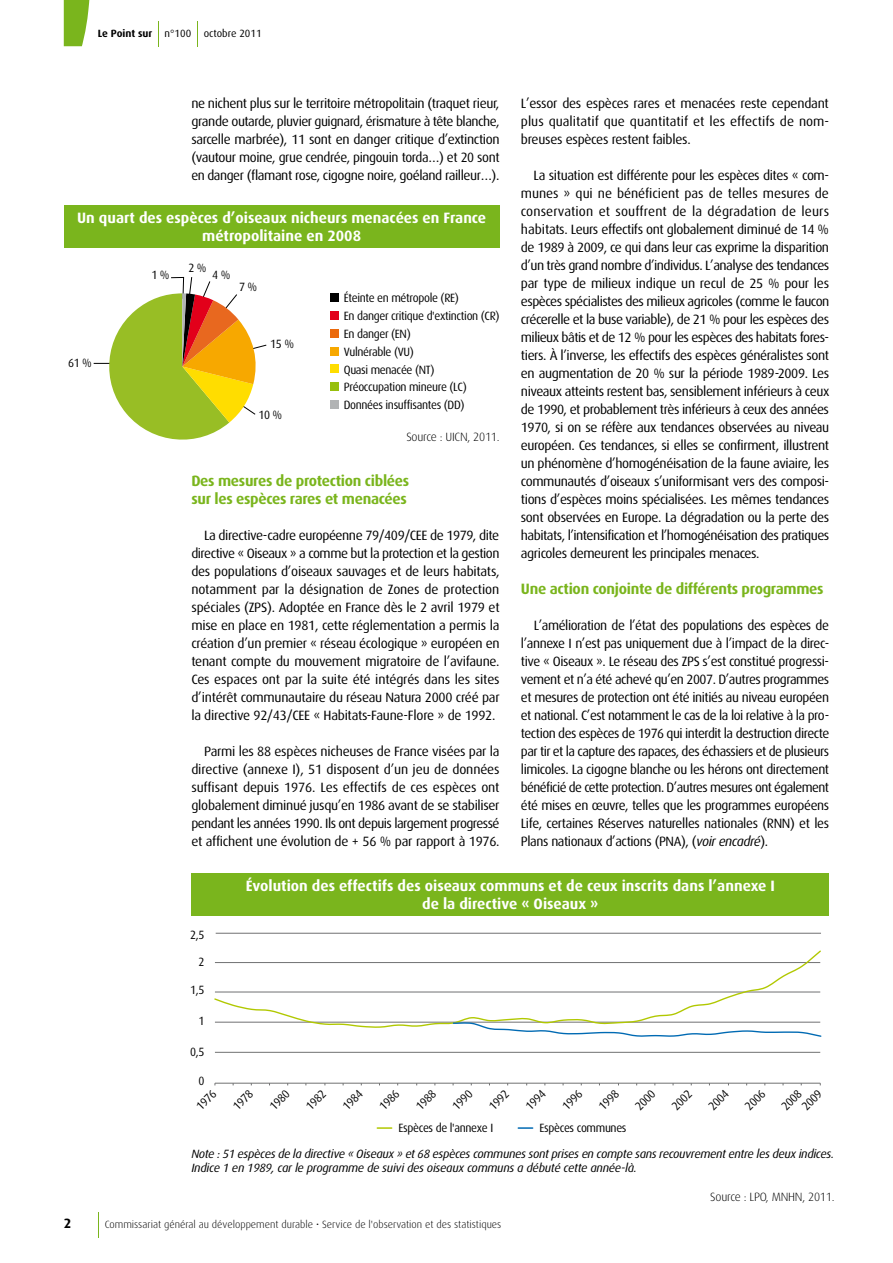
<style>
.page{position:relative;width:893px;height:1263px;background:#fff}
.page>*{position:absolute;margin:0;border:0;box-sizing:border-box;transform-origin:0 0}
.t1{font:700 15px/18px "Dax OT";color:#fff;text-align:center}
.t2{font:700 15px/18px "Dax OT";letter-spacing:-.02em;color:#7ab51d}
.t3{font:13.5px/18px "Dax OT";letter-spacing:-.03em;color:#000;text-align:justify}
.t4{font:700 13.5px "Dax OT";color:#000}
.t5{font:12px/17.9px "Dax OT";letter-spacing:-.03em;color:#000;scale:.95 1}
.t6{font:italic 12px/14.4px "Dax OT";letter-spacing:-.025em;color:#000}
.t7{font:300 12px "Dax";letter-spacing:-.02em;color:#000}
.t8{font:300 10.5px "Dax";color:#000}
.t9{font:10.5px "Dax OT";color:#000}
.s1{font-weight:700}
.s2{font-style:italic}
</style>
<div class="page">
<svg style="left:64px;top:0;width:26px;height:46px"></svg>
<svg style="left:98px;top:1212px;width:1px;height:25px"></svg>
<div style="left:64px;top:205px;width:436px;height:43px;background:#7ab51d"></div>
<div style="left:191px;top:873px;width:638px;height:42px;background:#7ab51d"></div>
<hr style="left:94px;top:363px;width:36px;height:1px;background:#000">
<div style="left:330px;top:294px;width:8px;height:8px;background:#000"></div>
<div style="left:330px;top:311px;width:8px;height:9px;background:#e2001a"></div>
<div style="left:330px;top:329px;width:8px;height:9px;background:#eb690b"></div>
<div style="left:330px;top:347px;width:8px;height:8px;background:#f7a800"></div>
<div style="left:330px;top:365px;width:8px;height:8px;background:#fd0"></div>
<div style="left:330px;top:382px;width:8px;height:9px;background:#97bf0d"></div>
<div style="left:330px;top:400px;width:8px;height:9px;background:#b1b3b4"></div>
<svg style="left:100px;top:276px;width:167px;height:164px"></svg>
<hr style="left:215px;top:1052px;width:605px;height:1px;background:#707172">
<hr style="left:215px;top:1083px;width:605px;height:1px;background:#707172">
<svg style="left:214px;top:950px;width:607px;height:78px"></svg>
<svg style="left:452px;top:1022px;width:370px;height:15px"></svg>
<svg style="left:377px;top:1127px;width:15px;height:2px"></svg>
<svg style="left:518px;top:1127px;width:15px;height:2px"></svg>
<hr style="left:216px;top:933px;width:605px;height:1px;background:#707172">
<svg style="left:158px;top:21px;width:1px;height:25px"></svg>
<svg style="left:197px;top:21px;width:1px;height:25px"></svg>
<p class="t9" style="left:98px;top:28px;width:165px"><span class="s1">Le Point sur</span> n°100 octobre 2011</p>
<p class="t3" style="left:191px;top:94px;width:310px">ne nichent plus sur le territoire métropolitain (traquet rieur, grande outarde, pluvier guignard, érismature à tête blanche, sarcelle marbrée), 11 sont en danger critique d’extinction (vautour moine, grue cendrée, pingouin torda…) et 20 sont en danger (flamant rose, cigogne noire, goéland railleur…).</p>
<p class="t1" style="left:77px;top:209px;width:411px">Un quart des espèces d’oiseaux nicheurs menacées en France métropolitaine en 2008</p>
<p class="t5" style="left:68px;top:354px;width:27px">61 %</p>
<p class="t5" style="left:151px;top:266px;width:21px">1 %</p>
<p class="t5" style="left:188px;top:259px;width:21px">2 %</p>
<p class="t5" style="left:212px;top:266px;width:21px">4 %</p>
<p class="t5" style="left:239px;top:278px;width:21px">7 %</p>
<p class="t5" style="left:270px;top:335px;width:27px">15 %</p>
<p class="t5" style="left:258px;top:406px;width:27px">10 %</p>
<p class="t5" style="left:344px;top:289px;width:166px">Éteinte en métropole (RE)<br>En danger critique d'extinction (CR)<br>En danger (EN)<br>Vulnérable (VU)<br>Quasi menacée (NT)<br>Préoccupation mineure (LC)<br>Données insuffisantes (DD)</p>
<p class="t7" style="left:406px;top:430px;width:95px">Source : UICN, 2011.</p>
<p class="t2" style="left:191px;top:472px;width:219px">Des mesures de protection ciblées sur les espèces rares et menacées</p>
<p class="t3" style="left:191px;top:526px;width:310px;text-indent:13px">La directive-cadre européenne 79/409/CEE de 1979, dite directive « Oiseaux » a comme but la protection et la gestion des populations d’oiseaux sauvages et de leurs habitats, notamment par la désignation de Zones de protection spéciales (ZPS). Adoptée en France dès le 2 avril 1979 et mise en place en 1981, cette réglementation a permis la création d’un premier « réseau écologique » européen en tenant compte du mouvement migratoire de l’avifaune.<br>Ces espaces ont par la suite été intégrés dans les sites d’intérêt communautaire du réseau Natura 2000 créé par la directive 92/43/CEE « Habitats-Faune-Flore » de 1992.</p>
<p class="t3" style="left:191px;top:742px;width:310px;text-indent:13px">Parmi les 88 espèces nicheuses de France visées par la directive (annexe I), 51 disposent d’un jeu de données suffisant depuis 1976. Les effectifs de ces espèces ont globalement diminué jusqu’en 1986 avant de se stabiliser pendant les années 1990. Ils ont depuis largement progressé et affichent une évolution de + 56 % par rapport à 1976.</p>
<p class="t3" style="left:521px;top:94px;width:310px">L’essor des espèces rares et menacées reste cependant plus qualitatif que quantitatif et les effectifs de nom&shy;breuses espèces restent faibles.</p>
<p class="t3" style="left:521px;top:166px;width:310px;text-indent:13px">La situation est différente pour les espèces dites « com&shy;munes » qui ne bénéficient pas de telles mesures de conservation et souffrent de la dégradation de leurs habitats. Leurs effectifs ont globalement diminué de 14 % de 1989 à 2009, ce qui dans leur cas exprime la disparition d’un très grand nombre d’individus. L’analyse des tendances par type de milieux indique un recul de 25 % pour les espèces spécialistes des milieux agricoles (comme le faucon crécerelle et la buse variable), de 21 % pour les espèces des milieux bâtis et de 12 % pour les espèces des habitats fores&shy;tiers. À l’inverse, les effectifs des espèces généralistes sont en augmentation de 20 % sur la période 1989-2009. Les niveaux atteints restent bas, sensiblement inférieurs à ceux de 1990, et probablement très inférieurs à ceux des années 1970, si on se réfère aux tendances observées au niveau européen. Ces tendances, si elles se confirment, illustrent un phénomène d’homogénéisation de la faune aviaire, les communautés d’oiseaux s’uniformisant vers des composi&shy;tions d’espèces moins spécialisées. Les mêmes tendances sont observées en Europe. La dégradation ou la perte des habitats, l’intensification et l’homogénéisation des pratiques agricoles demeurent les principales menaces.</p>
<p class="t2" style="left:521px;top:580px;width:304px">Une action conjointe de différents programmes</p>
<p class="t3" style="left:521px;top:616px;width:310px;text-indent:13px">L’amélioration de l’état des populations des espèces de l’annexe I n’est pas uniquement due à l’impact de la direc&shy;tive « Oiseaux ». Le réseau des ZPS s’est constitué progressi&shy;vement et n’a été achevé qu’en 2007. D’autres programmes et mesures de protection ont été initiés au niveau européen et national. C’est notamment le cas de la loi relative à la pro&shy;tection des espèces de 1976 qui interdit la destruction directe par tir et la capture des rapaces, des échassiers et de plusieurs limicoles. La cigogne blanche ou les hérons ont directement bénéficié de cette protection. D’autres mesures ont également été mises en œuvre, telles que les programmes européens Life, certaines Réserves naturelles nationales (RNN) et les Plans nationaux d’actions (PNA), (<span class="s2">voir encadré</span>).</p>
<p class="t5" style="left:190px;top:926px;width:17px">2,5</p>
<p class="t5" style="left:199px;top:953px;width:8px">2</p>
<p class="t5" style="left:190px;top:981px;width:17px">1,5</p>
<p class="t5" style="left:199px;top:1012px;width:8px">1</p>
<p class="t5" style="left:190px;top:1043px;width:17px">0,5</p>
<p class="t5" style="left:199px;top:1072px;width:8px">0</p>
<p class="t1" style="left:246px;top:877px;width:528px">Évolution des effectifs des oiseaux communs et de ceux inscrits dans l’annexe I de la directive « Oiseaux »</p>
<p class="t5" style="left:192px;top:1101px;width:26px;rotate:-45deg">1976</p>
<p class="t5" style="left:229px;top:1101px;width:26px;rotate:-45deg">1978</p>
<p class="t5" style="left:265px;top:1101px;width:26px;rotate:-45deg">1980</p>
<p class="t5" style="left:302px;top:1101px;width:26px;rotate:-45deg">1982</p>
<p class="t5" style="left:338px;top:1101px;width:26px;rotate:-45deg">1984</p>
<p class="t5" style="left:375px;top:1101px;width:26px;rotate:-45deg">1986</p>
<p class="t5" style="left:411px;top:1101px;width:26px;rotate:-45deg">1988</p>
<p class="t5" style="left:448px;top:1102px;width:26px;rotate:-45deg">1990</p>
<p class="t5" style="left:485px;top:1102px;width:26px;rotate:-45deg">1992</p>
<p class="t5" style="left:521px;top:1102px;width:26px;rotate:-45deg">1994</p>
<p class="t5" style="left:558px;top:1102px;width:26px;rotate:-45deg">1996</p>
<p class="t5" style="left:594px;top:1102px;width:26px;rotate:-45deg">1998</p>
<p class="t5" style="left:631px;top:1102px;width:26px;rotate:-45deg">2000</p>
<p class="t5" style="left:668px;top:1102px;width:26px;rotate:-45deg">2002</p>
<p class="t5" style="left:704px;top:1102px;width:26px;rotate:-45deg">2004</p>
<p class="t5" style="left:741px;top:1102px;width:26px;rotate:-45deg">2006</p>
<p class="t5" style="left:777px;top:1102px;width:26px;rotate:-45deg">2008</p>
<p class="t5" style="left:398px;top:1119px;width:101px">Espèces de l'annexe I</p>
<p class="t5" style="left:539px;top:1119px;width:93px">Espèces communes</p>
<p class="t5" style="left:798px;top:1101px;width:26px;rotate:-45deg">2009</p>
<p class="t6" style="left:191px;top:1147px;width:644px">Note : 51 espèces de la directive « Oiseaux » et 68 espèces communes sont prises en compte sans recouvrement entre les deux indices.<br>Indice 1 en 1989, car le programme de suivi des oiseaux communs a débuté cette année-là.</p>
<p class="t7" style="left:710px;top:1190px;width:126px">Source : LPO, MNHN, 2011.</p>
<p class="t4" style="left:64px;top:1215px;width:9px">2</p>
<p class="t8" style="left:105px;top:1218px;width:398px">Commissariat général au développement durable • Service de l'observation et des statistiques</p>
</div>
